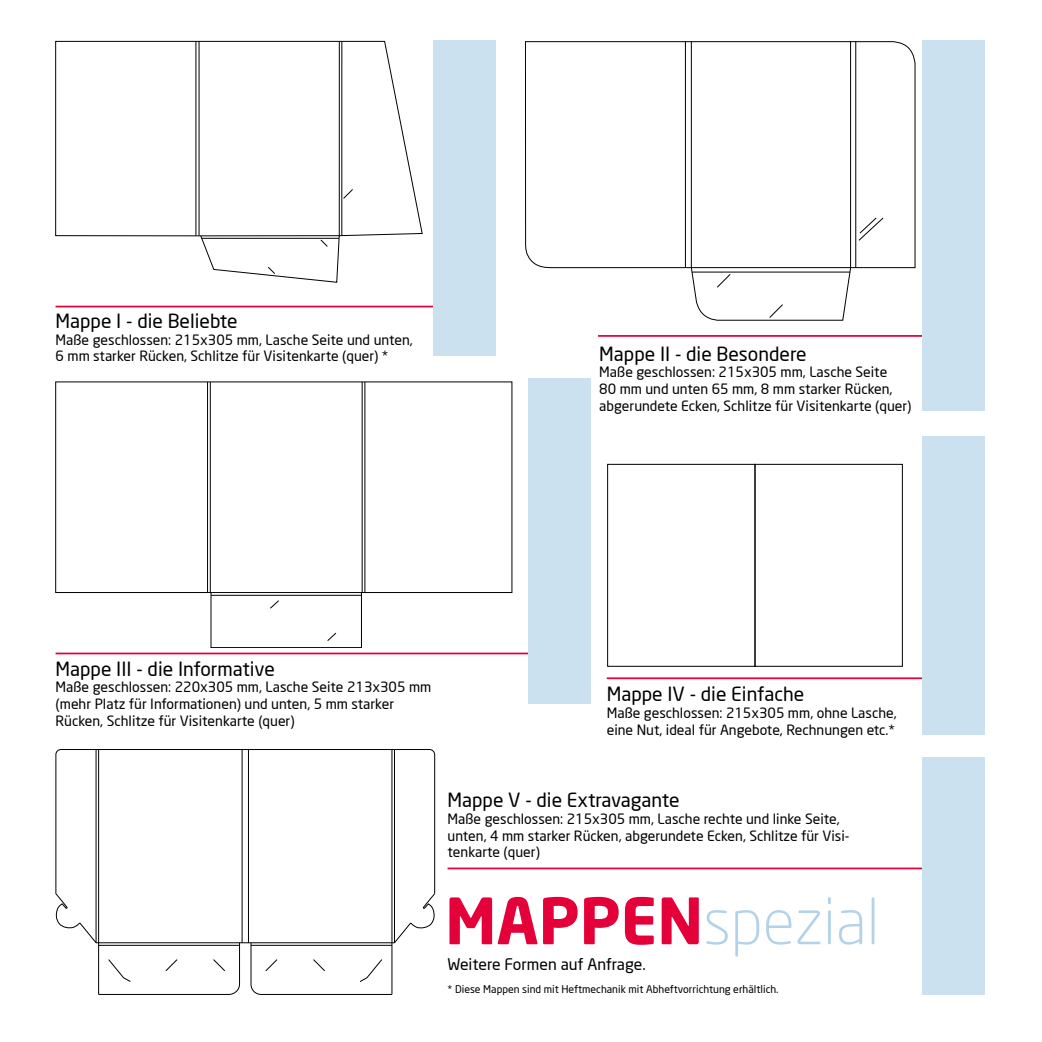
<style>
.page{position:relative;width:1042px;height:1042px;background:#fff}
.page>*{position:absolute;margin:0;border:0;box-sizing:border-box;transform-origin:0 0}
.t1{font:300 63px "Neo Sans";color:#b3d2e9}
.t2{font:19.25px "Neo Sans";color:#000}
.t3{font:15.75px "Neo Sans";color:#000}
.t4{font:14px/16.8px "Neo Sans";color:#000}
.t5{font:10.5px "Neo Sans";color:#000}
.s1{font-weight:700;color:#e40039}
</style>
<div class="page">
<hr style="left:56px;top:306px;width:386px;height:1px;background:#e40039">
<div style="left:433px;top:41px;width:63px;height:315px;background:#cce1f0"></div>
<hr style="left:598px;top:335px;width:330px;height:2px;background:#e40039">
<div style="left:922px;top:41px;width:63px;height:370px;background:#cce1f0"></div>
<hr style="left:56px;top:652px;width:481px;height:2px;background:#e40039">
<div style="left:528px;top:378px;width:63px;height:325px;background:#cce1f0"></div>
<hr style="left:607px;top:677px;width:322px;height:2px;background:#e40039">
<div style="left:922px;top:436px;width:63px;height:299px;background:#cce1f0"></div>
<hr style="left:447px;top:867px;width:506px;height:2px;background:#e40039">
<div style="left:922px;top:757px;width:63px;height:237px;background:#cce1f0"></div>
<svg style="left:56px;top:41px;width:366px;height:241px"></svg>
<svg style="left:525px;top:41px;width:390px;height:279px"></svg>
<svg style="left:56px;top:382px;width:456px;height:266px"></svg>
<hr style="left:210px;top:382px;width:1px;height:210px;background:#000">
<hr style="left:207px;top:382px;width:1px;height:210px;background:#000">
<hr style="left:362px;top:382px;width:1px;height:210px;background:#000">
<hr style="left:365px;top:382px;width:1px;height:210px;background:#000">
<hr style="left:211px;top:592px;width:150px;height:1px;background:#000">
<hr style="left:211px;top:595px;width:150px;height:1px;background:#000">
<svg style="left:327px;top:633px;width:9px;height:8px"></svg>
<svg style="left:270px;top:600px;width:9px;height:8px"></svg>
<div style="left:607px;top:464px;width:148px;height:202px;border:1px solid #000"></div>
<hr style="left:96px;top:942px;width:298px;height:1px;background:#000">
<svg style="left:56px;top:749px;width:195px;height:180px"></svg>
<hr style="left:96px;top:749px;width:1px;height:194px;background:#000">
<hr style="left:248px;top:749px;width:1px;height:194px;background:#000">
<hr style="left:242px;top:749px;width:1px;height:194px;background:#000">
<svg style="left:80px;top:922px;width:160px;height:72px"></svg>
<svg style="left:251px;top:749px;width:184px;height:245px"></svg>
<h2 class="t2" style="left:56px;top:309px;width:184px">Mappe I - die Beliebte</h2>
<p class="t4" style="left:56px;top:331px;width:359px">Maße geschlossen: 215x305 mm, Lasche Seite und unten,<br>6 mm starker Rücken, Schlitze für Visitenkarte (quer) *</p>
<h2 class="t2" style="left:599px;top:342px;width:209px">Mappe II - die Besondere</h2>
<p class="t4" style="left:599px;top:363px;width:314px">Maße geschlossen: 215x305 mm, Lasche Seite<br>80 mm und unten 65 mm, 8 mm starker Rücken, abgerundete Ecken, Schlitze für Visitenkarte (quer)</p>
<h2 class="t2" style="left:56px;top:657px;width:221px">Mappe III - die Informative</h2>
<p class="t4" style="left:56px;top:678px;width:377px">Maße geschlossen: 220x305 mm, Lasche Seite 213x305 mm (mehr Platz für Informationen) und unten, 5 mm starker<br>Rücken, Schlitze für Visitenkarte (quer)</p>
<h2 class="t2" style="left:607px;top:682px;width:199px">Mappe IV - die Einfache</h2>
<p class="t4" style="left:607px;top:704px;width:292px">Maße geschlossen: 215x305 mm, ohne Lasche, eine Nut, ideal für Angebote, Rechnungen etc.*</p>
<h2 class="t2" style="left:447px;top:788px;width:234px">Mappe V - die Extravagante</h2>
<p class="t4" style="left:447px;top:810px;width:403px">Maße geschlossen: 215x305 mm, Lasche rechte und linke Seite, unten, 4 mm starker Rücken, abgerundete Ecken, Schlitze für Visi&shy;tenkarte (quer)</p>
<h1 class="t1" style="left:445px;top:883px;width:436px"><span class="s1">MAPPEN</span>spezial</h1>
<p class="t3" style="left:447px;top:954px;width:200px">Weitere Formen auf Anfrage.</p>
<p class="t5" style="left:447px;top:983px;width:332px">* Diese Mappen sind mit Heftmechanik mit Abheftvorrichtung erhältlich.</p>
</div>
